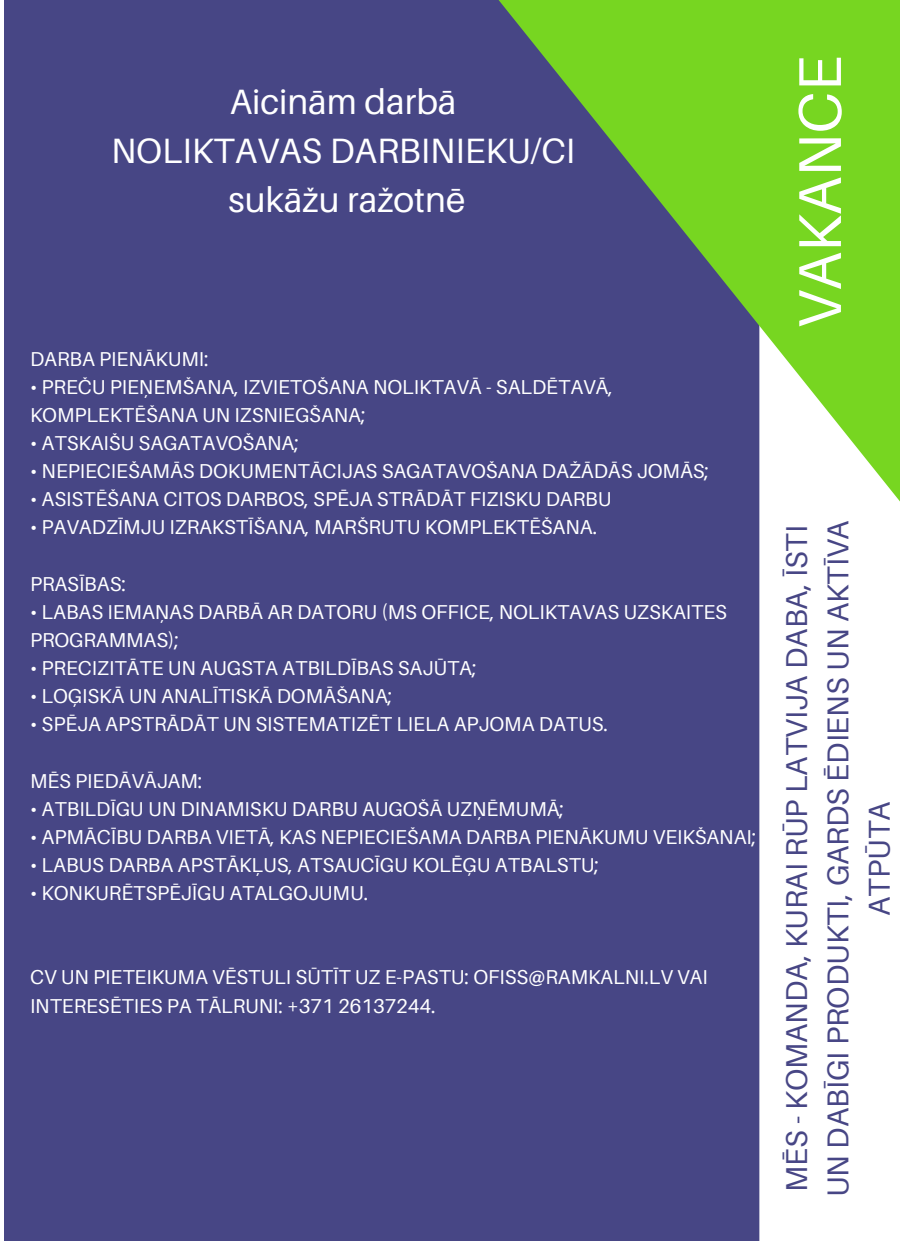
<style>
.page{position:relative;width:900px;height:1260px;background:#fff}
.page>*{position:absolute;margin:0;border:0;box-sizing:border-box;transform-origin:0 0}
.t1{font:60.5px "Aileron";color:#fff}
.t2{font:35.25px/48.8px "Aileron";color:#fff;text-align:center}
.t3{font:30.25px/41.2px "Aileron";color:#474685;text-align:center}
.t4{font:20px/28px "Aileron";color:#fff}
</style>
<div class="page">
<div style="left:4px;top:0;width:755px;height:1241px;background:#474685"></div>
<svg style="left:265px;top:0;width:635px;height:548px;background:#5e796e"></svg>
<h2 class="t2" style="left:111px;top:77px;width:466px">Aicinām darbā<br>NOLIKTAVAS DARBINIEKU/CI sukāžu ražotnē</h2>
<p class="t4" style="left:30px;top:344px;width:180px">DARBA PIENĀKUMI:</p>
<p class="t4" style="left:30px;top:372px;width:584px">• PREČU PIEŅEMŠANA, IZVIETOŠANA NOLIKTAVĀ - SALDĒTAVĀ,<br>KOMPLEKTĒŠANA UN IZSNIEGŠANA;</p>
<p class="t4" style="left:30px;top:429px;width:270px">• ATSKAIŠU SAGATAVOŠANA;</p>
<p class="t4" style="left:30px;top:457px;width:681px">• NEPIECIEŠAMĀS DOKUMENTĀCIJAS SAGATAVOŠANA DAŽĀDĀS JOMĀS;</p>
<p class="t4" style="left:30px;top:485px;width:583px">• ASISTĒŠANA CITOS DARBOS, SPĒJA STRĀDĀT FIZISKU DARBU</p>
<p class="t4" style="left:30px;top:513px;width:569px">• PAVADZĪMJU IZRAKSTĪŠANA, MARŠRUTU KOMPLEKTĒŠANA.</p>
<p class="t4" style="left:30px;top:569px;width:97px">PRASĪBAS:</p>
<p class="t4" style="left:30px;top:597px;width:699px">• LABAS IEMAŅAS DARBĀ AR DATORU (MS OFFICE, NOLIKTAVAS UZSKAITES<br>PROGRAMMAS);</p>
<p class="t4" style="left:30px;top:654px;width:448px">• PRECIZITĀTE UN AUGSTA ATBILDĪBAS SAJŪTA;</p>
<p class="t4" style="left:30px;top:682px;width:364px">• LOĢISKĀ UN ANALĪTISKĀ DOMĀŠANA;</p>
<p class="t4" style="left:30px;top:710px;width:580px">• SPĒJA APSTRĀDĀT UN SISTEMATIZĒT LIELA APJOMA DATUS.</p>
<p class="t4" style="left:30px;top:766px;width:174px">MĒS PIEDĀVĀJAM:</p>
<p class="t4" style="left:30px;top:794px;width:535px">• ATBILDĪGU UN DINAMISKU DARBU AUGOŠĀ UZŅĒMUMĀ;</p>
<p class="t4" style="left:30px;top:822px;width:728px">• APMĀCĪBU DARBA VIETĀ, KAS NEPIECIEŠAMA DARBA PIENĀKUMU VEIKŠANAI;</p>
<p class="t4" style="left:30px;top:850px;width:571px">• LABUS DARBA APSTĀKĻUS, ATSAUCĪGU KOLĒĢU ATBALSTU;</p>
<p class="t4" style="left:30px;top:879px;width:340px">• KONKURĒTSPĒJĪGU ATALGOJUMU.</p>
<p class="t4" style="left:30px;top:963px;width:679px">CV UN PIETEIKUMA VĒSTULI SŪTĪT UZ E-PASTU: OFISS@RAMKALNI.LV VAI<br>INTERESĒTIES PA TĀLRUNI: +371 26137244.</p>
<h1 class="t1" style="left:782px;top:328px;width:274px;rotate:-90deg">VAKANCE</h1>
<h3 class="t3" style="left:775px;top:1197px;width:679px;rotate:-90deg">MĒS - KOMANDA, KURAI RŪP LATVIJA DABA, ĪSTI<br>UN DABĪGI PRODUKTI, GARDS ĒDIENS UN AKTĪVA<br>ATPŪTA</h3>
</div>
